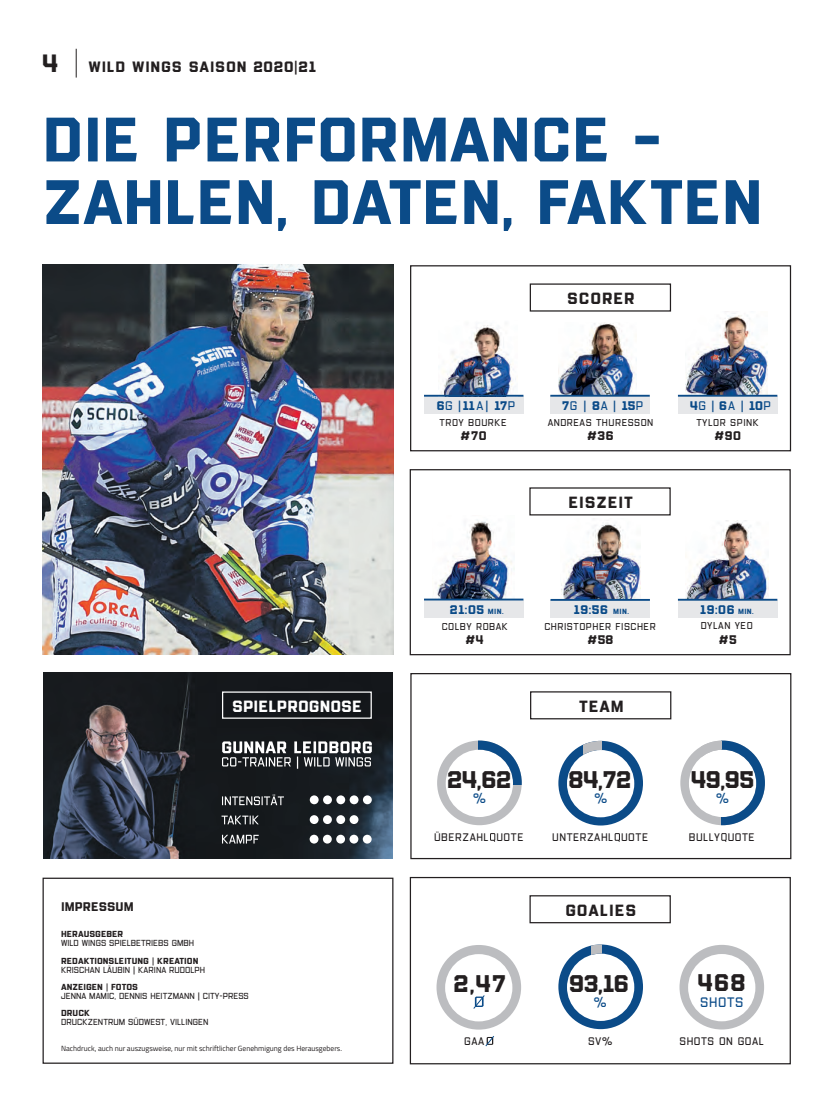
<style>
.page{position:relative;width:833px;height:1117px;background:#fff}
.page>*{position:absolute;margin:0;border:0;box-sizing:border-box;transform-origin:0 0}
.t1{font:700 62.5px/62.5px "Evanston Tavern 1893";color:#0b4b88}
.t2{font:700 24px "Evanston Tavern 1893";letter-spacing:-.01em;color:#231f20}
.t3{font:700 16.25px "Evanston Tavern 1893";letter-spacing:.05em;color:#231f20}
.t4{font:700 16.25px "Evanston Tavern 1893";color:#fff}
.t5{font:700 15px "Evanston Tavern 1893";letter-spacing:.05em;color:#231f20}
.t6{font:13.75px "Evanston Tavern 1893";letter-spacing:.05em;color:#0b4b88}
.t7{font:700 12.5px "Evanston Tavern 1893";letter-spacing:.05em;color:#0b4b88}
.t8{font:700 12.5px "Evanston Tavern 1893";color:#231f20}
.t9{font:12.5px "Evanston Tavern 1893";color:#0b4b88}
.t10{font:11px "Evanston Tavern 1893";letter-spacing:.05em;color:#231f20}
.t11{font:10px "Evanston Tavern 1893";letter-spacing:.05em;color:#231f20}
.t12{font:8.75px/17.5px "Evanston Tavern 1893";color:#231f20}
.t13{font:700 8.75px "Evanston Tavern 1893";color:#231f20}
.t14{font:7.5px "Titillium Web";color:#231f20}
.s1{font-size:25px}
.s2{font-weight:400}
.s3{font-weight:700}
.s4{font-size:7.5px}
</style>
<div class="page">
<svg style="left:76px;top:49px;width:1px;height:29px"></svg>
<img style="left:43px;top:264px;width:350px;height:390px">
<img style="left:685px;top:311px;width:82px;height:83px">
<img style="left:558px;top:322px;width:78px;height:72px">
<div style="left:424px;top:396px;width:99px;height:17px;background:#e6e7e9"></div>
<img style="left:435px;top:520px;width:79px;height:78px">
<img style="left:685px;top:520px;width:83px;height:78px">
<img style="left:561px;top:523px;width:79px;height:75px">
<img style="left:441px;top:325px;width:73px;height:69px">
<hr style="left:424px;top:394px;width:99px;height:2px;background:#0b4b88">
<div style="left:410px;top:876px;width:381px;height:188px;border:1px solid #231f20"></div>
<div style="left:529px;top:895px;width:142px;height:28px;border:1px solid #231f20"></div>
<div style="left:410px;top:673px;width:381px;height:186px;border:1px solid #231f20"></div>
<svg style="left:490px;top:833px;width:5px;height:8px"></svg>
<div style="left:530px;top:691px;width:141px;height:28px;border:1px solid #231f20"></div>
<svg style="left:614px;top:833px;width:6px;height:8px"></svg>
<svg style="left:721px;top:833px;width:5px;height:8px"></svg>
<div style="left:410px;top:265px;width:381px;height:186px;border:1px solid #231f20"></div>
<div style="left:410px;top:469px;width:380px;height:186px;border:1px solid #231f20"></div>
<div style="left:529px;top:487px;width:141px;height:28px;border:1px solid #231f20"></div>
<svg style="left:679px;top:945px;width:85px;height:84px"></svg>
<svg style="left:437px;top:740px;width:85px;height:85px"></svg>
<svg style="left:558px;top:944px;width:85px;height:84px"></svg>
<div style="left:678px;top:396px;width:99px;height:17px;background:#e6e7e9"></div>
<hr style="left:678px;top:394px;width:99px;height:2px;background:#0b4b88">
<div style="left:550px;top:396px;width:100px;height:17px;background:#e6e7e9"></div>
<hr style="left:550px;top:394px;width:100px;height:2px;background:#0b4b88">
<div style="left:424px;top:599px;width:99px;height:18px;background:#e6e7e9"></div>
<hr style="left:424px;top:598px;width:99px;height:2px;background:#0b4b88">
<div style="left:550px;top:600px;width:100px;height:17px;background:#e6e7e9"></div>
<hr style="left:550px;top:598px;width:100px;height:2px;background:#0b4b88">
<div style="left:678px;top:600px;width:99px;height:17px;background:#e6e7e9"></div>
<hr style="left:678px;top:598px;width:99px;height:2px;background:#0b4b88">
<svg style="left:680px;top:740px;width:85px;height:85px"></svg>
<svg style="left:558px;top:740px;width:85px;height:85px"></svg>
<svg style="left:436px;top:945px;width:85px;height:84px"></svg>
<svg style="left:485px;top:1036px;width:9px;height:10px"></svg>
<div style="left:43px;top:877px;width:350px;height:186px;border:1px solid #231f20"></div>
<img style="left:43px;top:672px;width:350px;height:186px">
<svg style="left:222px;top:741px;width:150px;height:27px"></svg>
<div style="left:310px;top:795px;width:9px;height:9px;background:#fff;border-radius:50%"></div>
<div style="left:323px;top:795px;width:9px;height:9px;background:#fff;border-radius:50%"></div>
<div style="left:336px;top:795px;width:9px;height:9px;background:#fff;border-radius:50%"></div>
<div style="left:350px;top:795px;width:8px;height:9px;background:#fff;border-radius:50%"></div>
<div style="left:363px;top:795px;width:9px;height:9px;background:#fff;border-radius:50%"></div>
<div style="left:310px;top:815px;width:8px;height:8px;background:#fff;border-radius:50%"></div>
<div style="left:323px;top:815px;width:9px;height:8px;background:#fff;border-radius:50%"></div>
<div style="left:336px;top:815px;width:9px;height:8px;background:#fff;border-radius:50%"></div>
<div style="left:349px;top:815px;width:9px;height:8px;background:#fff;border-radius:50%"></div>
<div style="left:310px;top:834px;width:8px;height:9px;background:#fff;border-radius:50%"></div>
<div style="left:323px;top:834px;width:9px;height:9px;background:#fff;border-radius:50%"></div>
<div style="left:336px;top:834px;width:9px;height:9px;background:#fff;border-radius:50%"></div>
<div style="left:349px;top:834px;width:9px;height:9px;background:#fff;border-radius:50%"></div>
<div style="left:363px;top:834px;width:9px;height:9px;background:#fff;border-radius:50%"></div>
<svg style="left:222px;top:794px;width:62px;height:11px"></svg>
<svg style="left:221px;top:815px;width:38px;height:9px"></svg>
<svg style="left:222px;top:834px;width:37px;height:9px"></svg>
<h3 class="t5" style="left:43px;top:57px;width:275px"><span class="s1">4</span> WILD WINGS SAISON 2020<span class="s2">|</span>21</h3>
<h1 class="t1" style="left:43px;top:108px;width:721px">DIE PERFORMANCE –<br>ZAHLEN, DATEN, FAKTEN</h1>
<h3 class="t4" style="left:232px;top:695px;width:131px">SPIELPROGNOSE</h3>
<h3 class="t8" style="left:61px;top:898px;width:74px">IMPRESSUM</h3>
<p class="t13" style="left:61px;top:928px;width:64px">HERAUSGEBER</p>
<p class="t12" style="left:61px;top:934px;width:139px">WILD WINGS SPIELBETRIEBS GMBH<br><span class="s3">REDAKTIONSLEITUNG</span> | <span class="s3">KREATION</span></p>
<p class="t12" style="left:61px;top:960px;width:146px">KRISCHAN LÄUBIN | KARINA RUDOLPH<br><span class="s3">ANZEIGEN</span> | <span class="s3">FOTOS</span></p>
<p class="t12" style="left:61px;top:986px;width:189px">JENNA MAMIC, DENNIS HEITZMANN | CITY-PRESS</p>
<p class="t13" style="left:61px;top:1007px;width:30px">DRUCK</p>
<p class="t12" style="left:61px;top:1012px;width:149px">DRUCKZENTRUM SÜDWEST, VILLINGEN</p>
<p class="t14" style="left:61px;top:1042px;width:282px">Nachdruck, auch nur auszugsweise, nur mit schriftlicher Genehmigung des Herausgebers.</p>
<h3 class="t3" style="left:567px;top:288px;width:69px">SCORER</h3>
<h3 class="t7" style="left:437px;top:397px;width:80px">6<span class="s2">G |</span>11<span class="s2">A |</span> 17<span class="s2">P</span></h3>
<p class="t11" style="left:439px;top:416px;width:69px">TROY BOURKE</p>
<h3 class="t8" style="left:460px;top:427px;width:27px">#70</h3>
<h3 class="t9" style="left:562px;top:398px;width:83px"><span class="s3">7</span>G | <span class="s3">8</span>A | <span class="s3">15</span>P</h3>
<p class="t11" style="left:548px;top:416px;width:107px">ANDREAS THURESSON</p>
<h3 class="t8" style="left:587px;top:427px;width:28px">#36</h3>
<h3 class="t3" style="left:568px;top:491px;width:66px">EISZEIT</h3>
<h3 class="t9" style="left:690px;top:398px;width:83px"><span class="s3">4</span>G | <span class="s3">6</span>A | <span class="s3">10</span>P</h3>
<p class="t11" style="left:696px;top:416px;width:64px">TYLOR SPINK</p>
<h3 class="t8" style="left:714px;top:427px;width:28px">#90</h3>
<h3 class="t7" style="left:450px;top:601px;width:55px">21:05 <span class="s4">MIN.</span></h3>
<p class="t11" style="left:442px;top:620px;width:68px">COLBY ROBAK</p>
<h3 class="t8" style="left:465px;top:631px;width:20px">#4</h3>
<h3 class="t7" style="left:574px;top:601px;width:56px">19:56 <span class="s4">MIN.</span></h3>
<p class="t11" style="left:544px;top:620px;width:113px">CHRISTOPHER FISCHER</p>
<h3 class="t8" style="left:587px;top:631px;width:27px">#58</h3>
<h3 class="t3" style="left:579px;top:695px;width:46px">TEAM</h3>
<h3 class="t7" style="left:700px;top:601px;width:55px">19:06 <span class="s4">MIN.</span></h3>
<p class="t11" style="left:700px;top:619px;width:54px">DYLAN YEO</p>
<h3 class="t8" style="left:718px;top:631px;width:20px">#5</h3>
<h2 class="t2" style="left:447px;top:763px;width:66px">24,62</h2>
<h2 class="t2" style="left:691px;top:763px;width:65px">49,95</h2>
<h2 class="t2" style="left:568px;top:763px;width:64px">84,72</h2>
<h3 class="t6" style="left:594px;top:789px;width:14px">%</h3>
<h3 class="t6" style="left:473px;top:789px;width:14px">%</h3>
<h3 class="t6" style="left:716px;top:789px;width:14px">%</h3>
<p class="t10" style="left:552px;top:830px;width:97px">UNTERZAHL UOTE</p>
<p class="t10" style="left:689px;top:830px;width:68px">BULLY UOTE</p>
<p class="t10" style="left:434px;top:830px;width:91px">ÜBERZAHL UOTE</p>
<h3 class="t3" style="left:565px;top:899px;width:72px">GOALIES</h3>
<h2 class="t2" style="left:453px;top:967px;width:54px">2,47</h2>
<h2 class="t2" style="left:698px;top:967px;width:49px">468</h2>
<h2 class="t2" style="left:569px;top:967px;width:61px">93,16</h2>
<h3 class="t6" style="left:594px;top:993px;width:14px">%</h3>
<p class="t10" style="left:588px;top:1034px;width:26px">SV%</p>
<h3 class="t6" style="left:700px;top:993px;width:45px">SHOTS</h3>
<p class="t10" style="left:464px;top:1033px;width:22px">GAA</p>
<p class="t10" style="left:679px;top:1034px;width:86px">SHOTS ON GOAL</p>
</div>
